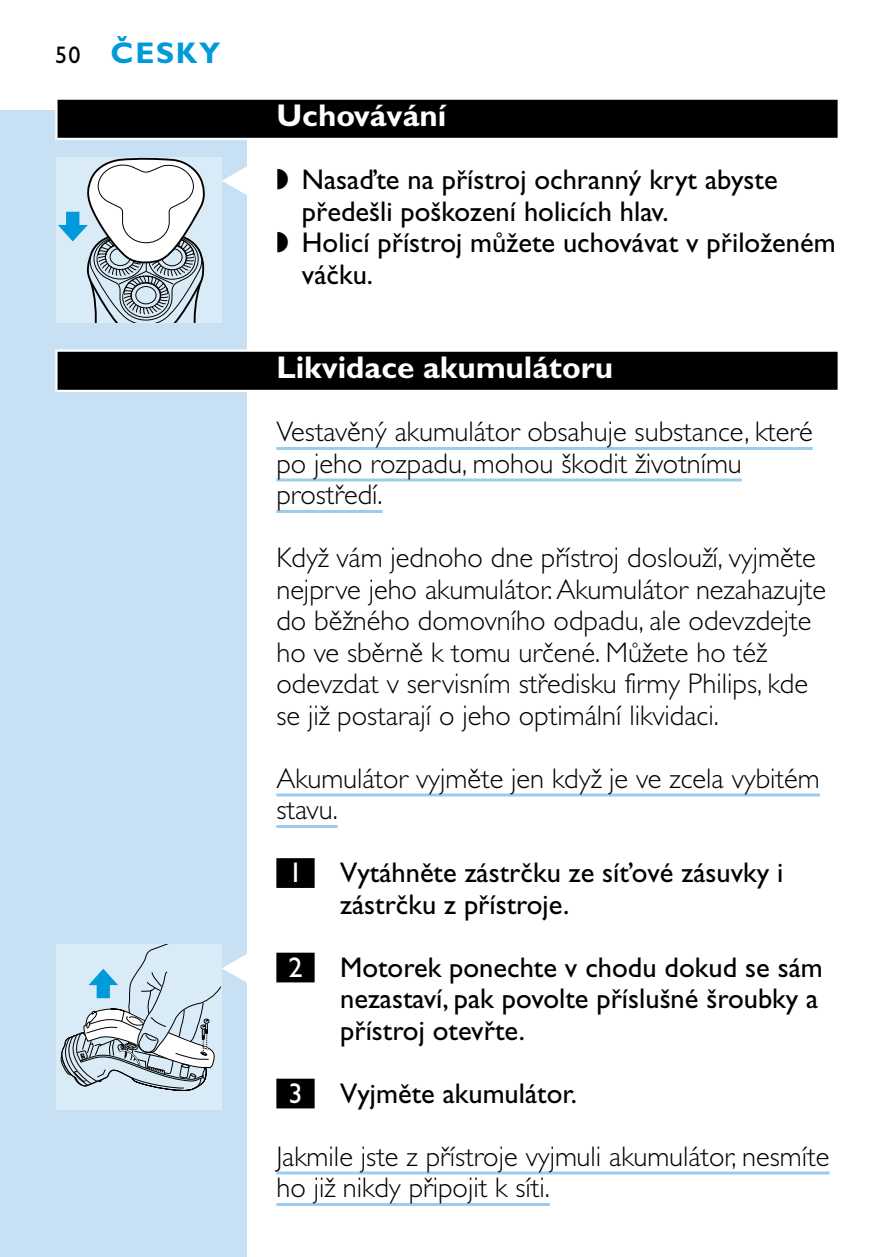
<style>
.page{position:relative;width:891px;height:1257px;background:#fff}
.page>*{position:absolute;margin:0;border:0;box-sizing:border-box;transform-origin:0 0}
.t1{font:54px "Philips Tape";color:#fff}
.t2{font:700 31.5px "Gill Sans CE";color:#fff}
.t3{font:700 30px "Gill Sans CE";letter-spacing:.055em;color:#009ada}
.t4{font:300 28.5px/31.5px "Gill Sans CE";color:#000}
.t5{font:28.5px/31.5px "Gill Sans CE";color:#000}
.t6{font:28.5px "Gill Sans CE";color:#fff}
.s1{font-family:"Gill Sans";font-weight:400;font-size:24px;color:#000}
.s2{font-family:"Philips Tape";font-size:54px;color:#fff}
.s3{font-family:"Gill Sans CE";font-size:28.5px}
</style>
<div class="page">
<div style="left:0;top:110px;width:247px;height:1147px;background:#c8e0f4"></div>
<svg style="left:55px;top:99px;width:783px;height:41px"></svg>
<div style="left:58px;top:100px;width:780px;height:38px;background:#000"></div>
<svg style="left:55px;top:350px;width:783px;height:42px"></svg>
<div style="left:58px;top:352px;width:780px;height:38px;background:#000"></div>
<hr style="left:276px;top:447px;width:537px;height:3px;background:#9ccced">
<svg style="left:276px;top:478px;width:466px;height:4px;background:#b4d8f1"></svg>
<hr style="left:276px;top:510px;width:107px;height:3px;background:#9ccced">
<hr style="left:276px;top:794px;width:544px;height:2px;background:#9ccced">
<hr style="left:276px;top:825px;width:62px;height:3px;background:#9ccced">
<div style="left:276px;top:858px;width:39px;height:30px;background:#000"></div>
<div style="left:276px;top:953px;width:39px;height:29px;background:#000"></div>
<div style="left:276px;top:1079px;width:39px;height:29px;background:#000"></div>
<hr style="left:276px;top:1172px;width:554px;height:2px;background:#9ccced">
<hr style="left:276px;top:1203px;width:274px;height:3px;background:#9ccced">
<svg style="left:56px;top:157px;width:165px;height:165px;background:#c9d4dd"></svg>
<svg style="left:56px;top:945px;width:166px;height:165px;background:#c7d7e2"></svg>
<p class="t3" style="left:55px;top:42px;width:167px"><span class="s1">50</span> ČESKY</p>
<p class="t2" style="left:276px;top:104px;width:171px">Uchovávání</p>
<p class="t5" style="left:217px;top:166px;width:562px"><span class="s2">C</span> ◗ Nasaďte na přístroj ochranný kryt abyste</p>
<p class="t5" style="left:302px;top:198px;width:368px">předešli poškození holicích hlav.</p>
<p class="t5" style="left:276px;top:229px;width:561px">◗ Holicí přístroj můžete uchovávat v přiloženém</p>
<p class="t5" style="left:302px;top:261px;width:73px">váčku.</p>
<p class="t2" style="left:276px;top:356px;width:338px">Likvidace akumulátoru</p>
<p class="t4" style="left:276px;top:418px;width:538px">Vestavěný akumulátor obsahuje substance, které po jeho rozpadu, mohou škodit životnímu prostředí.</p>
<p class="t4" style="left:276px;top:544px;width:551px">Když vám jednoho dne přístroj doslouží, vyjměte nejprve jeho akumulátor.Akumulátor nezahazujte do běžného domovního odpadu, ale odevzdejte ho ve sběrně k tomu určené. Můžete ho též odevzdat v servisním středisku firmy Philips, kde se již postarají o jeho optimální likvidaci.</p>
<p class="t4" style="left:276px;top:765px;width:545px">Akumulátor vyjměte jen když je ve zcela vybitém stavu.</p>
<p class="t6" style="left:288px;top:862px;width:16px">1</p>
<p class="t5" style="left:340px;top:859px;width:445px">Vytáhněte zástrčku ze síťové zásuvky i zástrčku z přístroje.</p>
<h1 class="t1" style="left:217px;top:932px;width:87px">C <span class="s3">2</span></h1>
<p class="t5" style="left:340px;top:954px;width:484px">Motorek ponechte v chodu dokud se sám nezastaví, pak povolte příslušné šroubky a přístroj otevřte.</p>
<p class="t6" style="left:288px;top:1082px;width:16px">3</p>
<p class="t5" style="left:340px;top:1080px;width:238px">Vyjměte akumulátor.</p>
<p class="t4" style="left:276px;top:1143px;width:555px">Jakmile jste z přístroje vyjmuli akumulátor, nesmíte ho již nikdy připojit k síti.</p>
</div>
